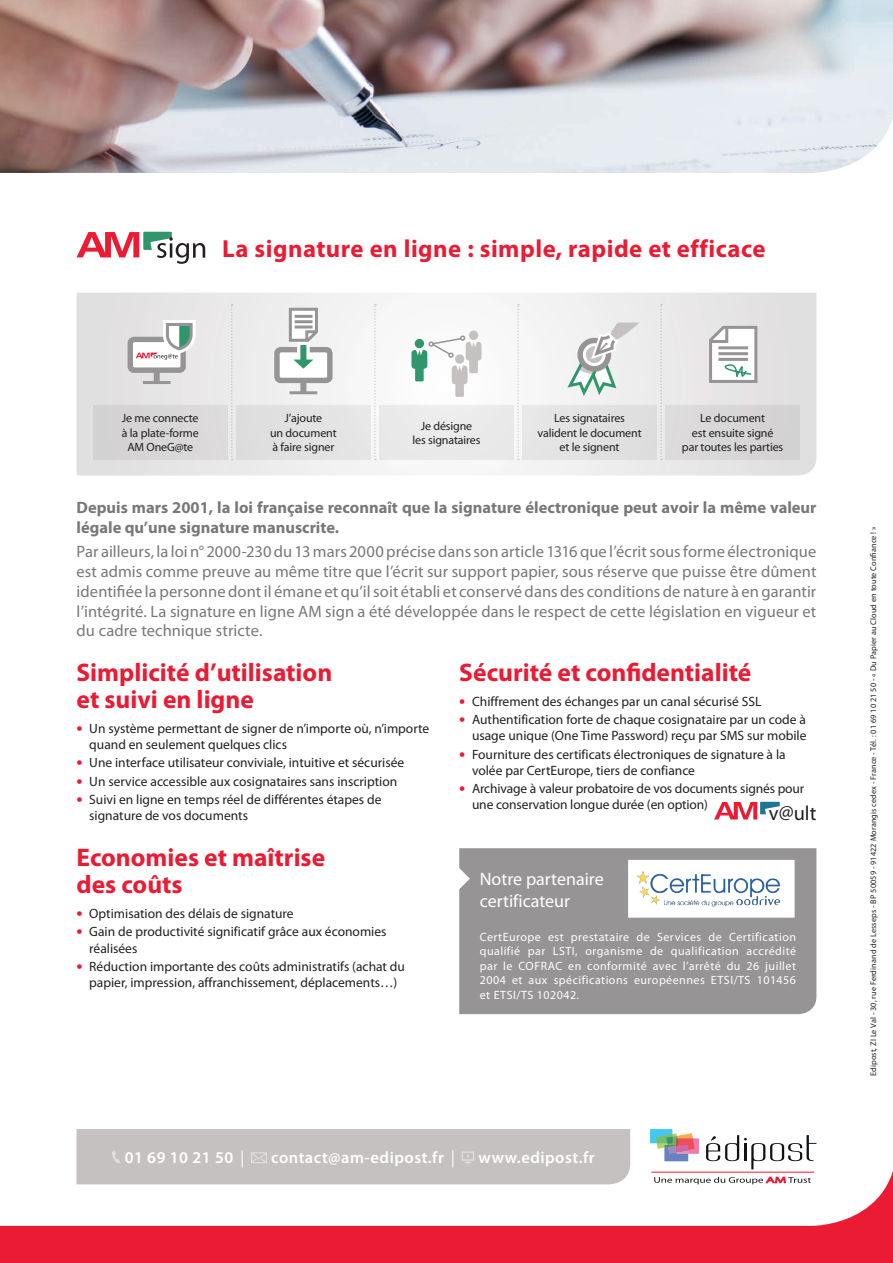
<style>
.page{position:relative;width:893px;height:1263px;background:#fff}
.page>*{position:absolute;margin:0;border:0;box-sizing:border-box;transform-origin:0 0}
.t1{font:700 25.5px/27px "Myriad Pro";color:#eb1b34}
.t2{font:700 24.75px "Myriad Pro";letter-spacing:.02em;color:#eb1b34}
.t3{font:20.4px "Myriad";color:#231f20}
.t4{font:18px/21.5px "Myriad Pro";color:#fff}
.t5{font:16.5px/19.8px "Myriad Pro";letter-spacing:.005em;color:#767879;text-align:justify}
.t6{font:700 16.5px/19.8px "Myriad Pro";color:#767879}
.t7{font:600 16.5px "Myriad Pro";letter-spacing:.03em;color:#fff}
.t8{font:13.5px/16.2px "Myriad Pro";color:#231f20}
.t9{font:12px/14.4px "Myriad Pro";letter-spacing:.04em;color:#fff;text-align:justify}
.t10{font:12px/14.4px "Myriad Pro";letter-spacing:-.01em;color:#231f20;text-align:center}
.t11{font:8.25px "Myriad Pro";letter-spacing:.01em;color:#231f20}
.s1{font-family:"Tahoma";color:#eb1b34}
</style>
<div class="page">
<img style="left:0;top:0;width:893px;height:173px">
<svg style="left:77px;top:293px;width:739px;height:182px"></svg>
<div style="left:379px;top:405px;width:135px;height:54px;background:#eae9ea"></div>
<div style="left:455px;top:381px;width:9px;height:16px;background:#c5c1c0;border-radius:2px"></div>
<div style="left:469px;top:331px;width:9px;height:9px;background:#c5c1c0;border-radius:50%"></div>
<svg style="left:411px;top:335px;width:70px;height:49px"></svg>
<div style="left:93px;top:405px;width:135px;height:54px;background:#d8d7d7"></div>
<div style="left:130px;top:339px;width:53px;height:31px;background:#fff;border-radius:4px"></div>
<div style="left:128px;top:337px;width:58px;height:36px;border:5px solid #969495;border-radius:4px"></div>
<div style="left:154px;top:368px;width:6px;height:15px;background:#969495"></div>
<hr style="left:143px;top:381px;width:28px;height:3px;background:#969495">
<div style="left:236px;top:405px;width:135px;height:54px;background:#e2e2e2"></div>
<hr style="left:290px;top:391px;width:27px;height:3px;background:#969495">
<div style="left:277px;top:350px;width:53px;height:30px;background:#fff;border-radius:4px"></div>
<div style="left:274px;top:347px;width:59px;height:36px;border:5px solid #969495;border-radius:4px"></div>
<div style="left:300px;top:379px;width:6px;height:15px;background:#969495"></div>
<svg style="left:281px;top:306px;width:45px;height:63px"></svg>
<div style="left:522px;top:405px;width:135px;height:54px;background:#e2e2e2"></div>
<svg style="left:565px;top:312px;width:82px;height:88px"></svg>
<div style="left:665px;top:405px;width:135px;height:54px;background:#d8d7d7"></div>
<svg style="left:708px;top:324px;width:51px;height:62px"></svg>
<hr style="left:718px;top:346px;width:30px;height:3px;background:#969495">
<hr style="left:718px;top:352px;width:30px;height:3px;background:#969495">
<hr style="left:718px;top:358px;width:30px;height:3px;background:#969495">
<svg style="left:231px;top:304px;width:2px;height:156px"></svg>
<svg style="left:374px;top:304px;width:2px;height:156px"></svg>
<svg style="left:517px;top:304px;width:2px;height:156px"></svg>
<svg style="left:660px;top:304px;width:2px;height:156px"></svg>
<svg style="left:77px;top:232px;width:128px;height:32px"></svg>
<svg style="left:136px;top:315px;width:64px;height:45px"></svg>
<svg style="left:714px;top:802px;width:66px;height:17px"></svg>
<div style="left:459px;top:848px;width:357px;height:166px;background:#969495"></div>
<svg style="left:459px;top:868px;width:11px;height:21px"></svg>
<img style="left:629px;top:861px;width:165px;height:56px">
<div style="left:625px;top:857px;width:173px;height:64px;border:3px solid #969495"></div>
<svg style="left:0;top:1129px;width:893px;height:134px"></svg>
<div style="left:77px;top:1129px;width:553px;height:55px;background:#c5c1c0"></div>
<svg style="left:706px;top:1135px;width:110px;height:34px"></svg>
<hr style="left:651px;top:1172px;width:163px;height:1px;background:#ea1c35">
<svg style="left:654px;top:1175px;width:157px;height:9px"></svg>
<svg style="left:650px;top:1129px;width:49px;height:32px"></svg>
<h2 class="t2" style="left:222px;top:233px;width:545px">La signature en ligne : simple, rapide et efficace</h2>
<p class="t10" style="left:122px;top:411px;width:78px">Je me connecte à la plate-forme<br>AM OneG@te</p>
<p class="t10" style="left:270px;top:411px;width:68px">J’ajoute<br>un document à faire signer</p>
<p class="t10" style="left:537px;top:411px;width:106px">Les signataires valident le document et le signent</p>
<p class="t10" style="left:682px;top:411px;width:103px">Le document<br>est ensuite signé<br>par toutes les parties</p>
<p class="t10" style="left:412px;top:418px;width:70px">Je désigne<br>les signataires</p>
<p class="t6" style="left:77px;top:497px;width:741px">Depuis mars 2001, la loi française reconnaît que la signature électronique peut avoir la même valeur légale qu’une signature manuscrite.</p>
<p class="t5" style="left:77px;top:541px;width:741px">Par ailleurs, la loi n° 2000-230 du 13 mars 2000 précise dans son article 1316 que l’écrit sous forme électronique est admis comme preuve au même titre que l’écrit sur support papier, sous réserve que puisse être dûment identifiée la personne dont il émane et qu’il soit établi et conservé dans des conditions de nature à en garantir l’intégrité. La signature en ligne AM sign a été développée dans le respect de cette législation en vigueur et du cadre technique stricte.</p>
<h1 class="t1" style="left:77px;top:658px;width:257px">Simplicité d’utilisation et suivi en ligne</h1>
<p class="t8" style="left:89px;top:720px;width:341px;text-indent:-13px"><span class="s1">•</span> Un système permettant de signer de n’importe où, n’importe quand en seulement quelques clics</p>
<p class="t8" style="left:77px;top:754px;width:329px"><span class="s1">•</span> Une interface utilisateur conviviale, intuitive et sécurisée</p>
<p class="t8" style="left:77px;top:773px;width:322px"><span class="s1">•</span> Un service accessible aux cosignataires sans inscription</p>
<p class="t8" style="left:89px;top:791px;width:294px;text-indent:-13px"><span class="s1">•</span> Suivi en ligne en temps réel de différentes étapes de signature de vos documents</p>
<h1 class="t1" style="left:77px;top:843px;width:250px">Economies et maîtrise des coûts</h1>
<p class="t8" style="left:77px;top:905px;width:219px"><span class="s1">•</span> Optimisation des délais de signature</p>
<p class="t8" style="left:89px;top:923px;width:299px;text-indent:-13px"><span class="s1">•</span> Gain de productivité significatif grâce aux économies réalisées</p>
<p class="t8" style="left:77px;top:958px;width:330px;text-align:center"><span class="s1">•</span> Réduction importante des coûts administratifs (achat du papier, impression, affranchissement, déplacements…)</p>
<h1 class="t1" style="left:459px;top:658px;width:294px">Sécurité et confidentialité</h1>
<p class="t8" style="left:459px;top:693px;width:304px"><span class="s1">•</span> Chiffrement des échanges par un canal sécurisé SSL</p>
<p class="t8" style="left:459px;top:711px;width:349px;text-align:right"><span class="s1">•</span> Authentification forte de chaque cosignataire par un code à usage unique (One Time Password) reçu par SMS sur mobile</p>
<p class="t8" style="left:472px;top:746px;width:315px;text-indent:-13px"><span class="s1">•</span> Fourniture des certificats électroniques de signature à la volée par CertEurope, tiers de confiance</p>
<p class="t8" style="left:472px;top:780px;width:334px;text-indent:-13px"><span class="s1">•</span> Archivage à valeur probatoire de vos documents signés pour une conservation longue durée (en option)</p>
<h3 class="t3" style="left:769px;top:803px;width:49px">v@ult</h3>
<h3 class="t4" style="left:480px;top:868px;width:125px">Notre partenaire certificateur</h3>
<p class="t9" style="left:480px;top:929px;width:318px">CertEurope est prestataire de Services de Certification qualifié par LSTI, organisme de qualification accrédité par le COFRAC en conformité avec l’arrêté du 26 juillet 2004 et aux spécifications européennes ETSI/TS 101456 et ETSI/TS 102042.</p>
<p class="t7" style="left:125px;top:1147px;width:110px">01 69 10 21 50</p>
<p class="t7" style="left:271px;top:1147px;width:174px">contact@am-edipost.fr</p>
<p class="t7" style="left:479px;top:1147px;width:118px">www.edipost.fr</p>
<p class="t11" style="left:868px;top:1076px;width:551px;rotate:-90deg">Edipost, ZI Le Val - 30, rue Ferdinand de Lesseps - BP 50059 - 91422 Morangis cedex - France - Tél. : 01 69 10 21 50 - « Du Papier au Cloud en toute Confiance ! »</p>
</div>
